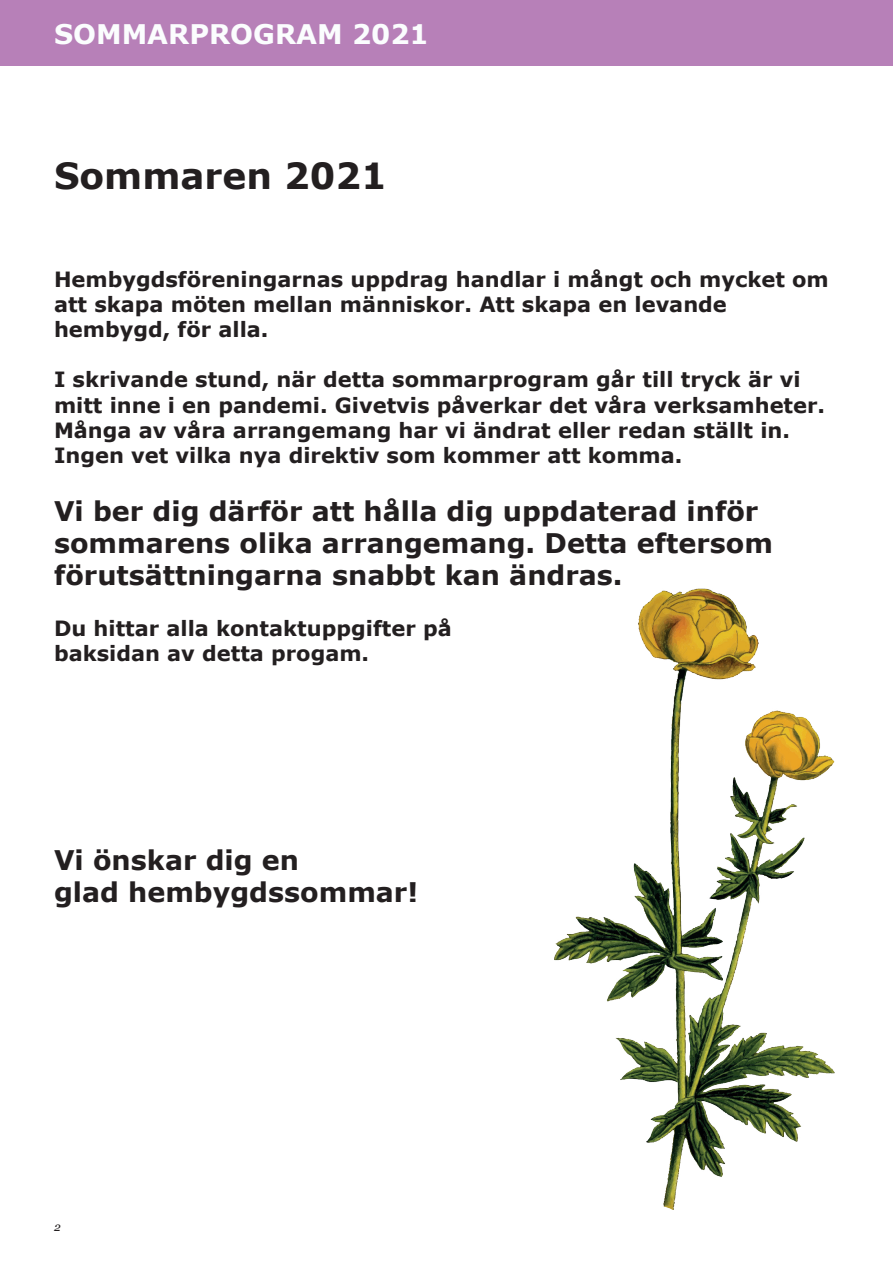
<style>
.page{position:relative;width:893px;height:1263px;background:#fff}
.page>*{position:absolute;margin:0;border:0;box-sizing:border-box;transform-origin:0 0}
.t1{font:700 36px "Verdana";color:#231f20}
.t2{font:700 27px/32.4px "Verdana";color:#231f20}
.t3{font:700 27px "Verdana";color:#fbfdfe}
.t4{font:700 21px/25.2px "Verdana";color:#231f20}
.t5{font:italic 12px "Georgia";color:#231f20}
</style>
<div class="page">
<div style="left:0;top:0;width:893px;height:66px;background:#b780b8"></div>
<img style="left:554px;top:588px;width:280px;height:622px">
<p class="t3" style="left:54px;top:15px;width:376px">SOMMARPROGRAM 2021</p>
<h1 class="t1" style="left:54px;top:151px;width:334px">Sommaren 2021</h1>
<p class="t4" style="left:54px;top:266px;width:776px">Hembygdsföreningarnas uppdrag handlar i mångt och mycket om att skapa möten mellan människor. Att skapa en levande hembygd, för alla.</p>
<p class="t4" style="left:54px;top:367px;width:773px">I skrivande stund, när detta sommarprogram går till tryck är vi mitt inne i en pandemi. Givetvis påverkar det våra verksamheter.<br>Många av våra arrangemang har vi ändrat eller redan ställt in.<br>Ingen vet vilka nya direktiv som kommer att komma.</p>
<p class="t2" style="left:54px;top:494px;width:720px">Vi ber dig därför att hålla dig uppdaterad inför sommarens olika arrangemang. Detta eftersom förutsättningarna snabbt kan ändras.</p>
<p class="t4" style="left:54px;top:615px;width:399px">Du hittar alla kontaktuppgifter på baksidan av detta progam.</p>
<p class="t2" style="left:54px;top:843px;width:366px">Vi önskar dig en<br>glad hembygdssommar!</p>
<p class="t5" style="left:54px;top:1219px;width:8px">2</p>
</div>
